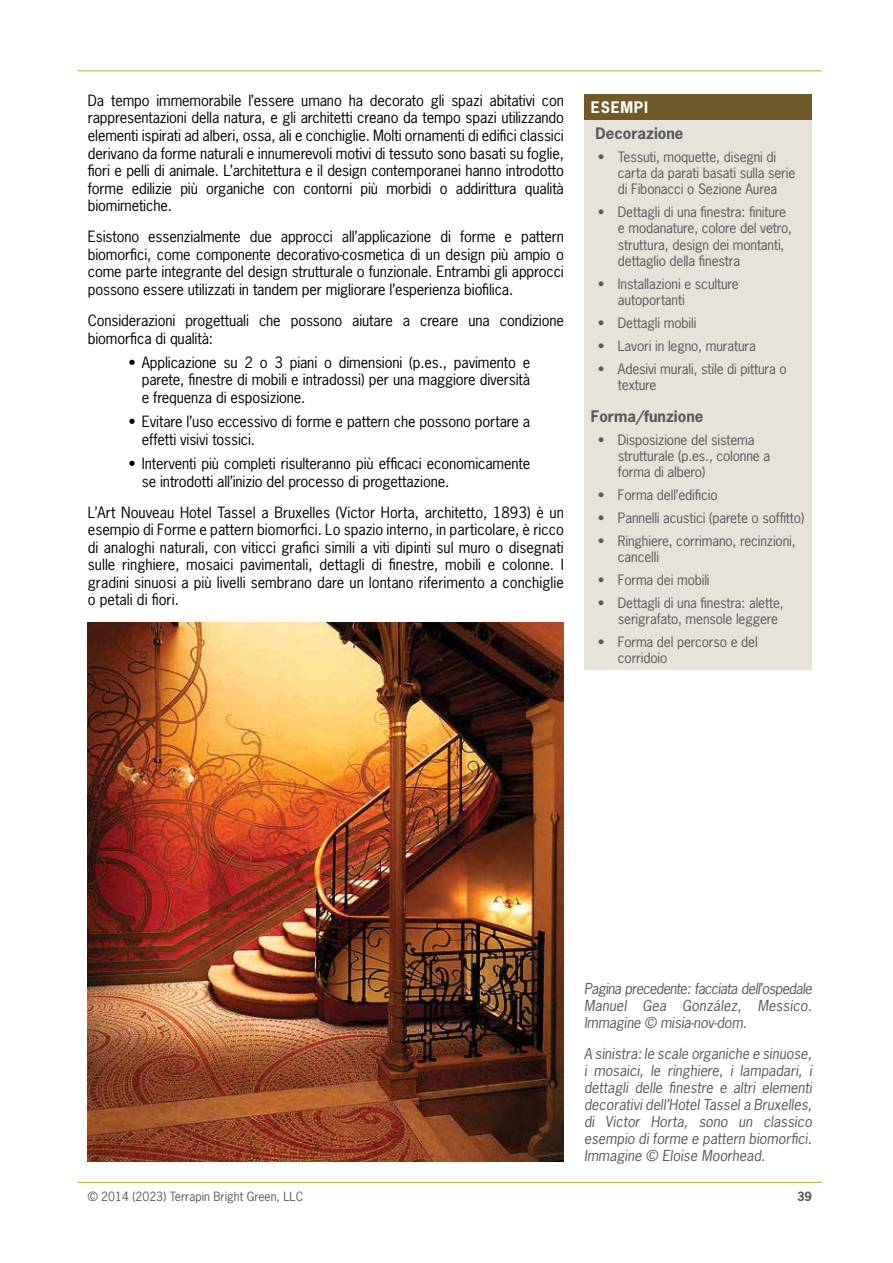
<style>
.page{position:relative;width:893px;height:1263px;background:#fff}
.page>*{position:absolute;margin:0;border:0;box-sizing:border-box;transform-origin:0 0}
.t1{font:700 15px "News Gothic Std";color:#58595b}
.t2{font:700 15px "News Gothic Std";letter-spacing:.05em;color:#fff}
.t3{font:14.7px/17.5px "News Gothic Std";letter-spacing:-.01em;color:#000;text-align:justify}
.t4{font:italic 14.25px/17.1px "News Gothic Std";color:#58595b;text-align:justify}
.t5{font:13.5px/16.2px "News Gothic Std";letter-spacing:-.01em;color:#58595b}
.t6{font:12px "News Gothic Std";color:#58595b}
.t7{font:700 12px "News Gothic Std";color:#58595b}
</style>
<div class="page">
<hr style="left:78px;top:70px;width:744px;height:1px;background:#b7ab34">
<hr style="left:78px;top:1182px;width:744px;height:1px;background:#b7ab34">
<div style="left:584px;top:95px;width:228px;height:26px;background:#6f5b2a"></div>
<div style="left:584px;top:121px;width:228px;height:549px;background:#e7e2da"></div>
<img style="left:88px;top:623px;width:476px;height:539px">
<p class="t3" style="left:88px;top:91px;width:478px">Da tempo immemorabile l’essere umano ha decorato gli spazi abitativi con rappresentazioni della natura, e gli architetti creano da tempo spazi utilizzando elementi ispirati ad alberi, ossa, ali e conchiglie. Molti ornamenti di edifici classici derivano da forme naturali e innumerevoli motivi di tessuto sono basati su foglie, fiori e pelli di animale. L’architettura e il design contemporanei hanno introdotto forme edilizie più organiche con contorni più morbidi o addirittura qualità biomimetiche.</p>
<p class="t3" style="left:88px;top:228px;width:478px">Esistono essenzialmente due approcci all’applicazione di forme e pattern biomorfici, come componente decorativo-cosmetica di un design più ampio o come parte integrante del design strutturale o funzionale. Entrambi gli approcci possono essere utilizzati in tandem per migliorare l’esperienza biofilica.</p>
<p class="t3" style="left:88px;top:311px;width:478px">Considerazioni progettuali che possono aiutare a creare una condizione biomorfica di qualità:</p>
<p class="t3" style="left:142px;top:353px;width:390px;text-indent:-13px">• Applicazione su 2 o 3 piani o dimensioni (p.es., pavimento e parete, finestre di mobili e intradossi) per una maggiore diversità e frequenza di esposizione.</p>
<p class="t3" style="left:142px;top:413px;width:390px;text-indent:-13px">• Evitare l’uso eccessivo di forme e pattern che possono portare a effetti visivi tossici.</p>
<p class="t3" style="left:142px;top:455px;width:390px;text-indent:-13px">• Interventi più completi risulteranno più efficaci economicamente se introdotti all’inizio del processo di progettazione.</p>
<p class="t3" style="left:88px;top:503px;width:478px">L’Art Nouveau Hotel Tassel a Bruxelles (Victor Horta, architetto, 1893) è un esempio di Forme e pattern biomorfici. Lo spazio interno, in particolare, è ricco di analoghi naturali, con viticci grafici simili a viti dipinti sul muro o disegnati sulle ringhiere, mosaici pavimentali, dettagli di finestre, mobili e colonne. I gradini sinuosi a più livelli sembrano dare un lontano riferimento a conchiglie o petali di fiori.</p>
<p class="t2" style="left:591px;top:98px;width:59px">ESEMPI</p>
<p class="t1" style="left:596px;top:123px;width:89px">Decorazione</p>
<p class="t5" style="left:618px;top:149px;width:179px;text-indent:-20px">• Tessuti, moquette, disegni di carta da parati basati sulla serie di Fibonacci o Sezione Aurea</p>
<p class="t5" style="left:618px;top:204px;width:176px;text-indent:-20px">• Dettagli di una finestra: finiture e modanature, colore del vetro, struttura, design dei montanti, dettaglio della finestra</p>
<p class="t5" style="left:618px;top:276px;width:122px;text-indent:-20px">• Installazioni e sculture autoportanti</p>
<p class="t5" style="left:598px;top:315px;width:100px">• Dettagli mobili</p>
<p class="t5" style="left:598px;top:338px;width:160px">• Lavori in legno, muratura</p>
<p class="t5" style="left:618px;top:361px;width:170px;text-indent:-20px">• Adesivi murali, stile di pittura o texture</p>
<p class="t1" style="left:591px;top:406px;width:114px">Forma/funzione</p>
<p class="t5" style="left:618px;top:431px;width:154px;text-indent:-20px">• Disposizione del sistema strutturale (p.es., colonne a forma di albero)</p>
<p class="t5" style="left:598px;top:487px;width:121px">• Forma dell’edificio</p>
<p class="t5" style="left:598px;top:510px;width:208px">• Pannelli acustici (parete o soffitto)</p>
<p class="t5" style="left:618px;top:532px;width:179px;text-indent:-20px">• Ringhiere, corrimano, recinzioni, cancelli</p>
<p class="t5" style="left:598px;top:572px;width:113px">• Forma dei mobili</p>
<p class="t5" style="left:618px;top:595px;width:167px;text-indent:-20px">• Dettagli di una finestra: alette, serigrafato, mensole leggere</p>
<p class="t5" style="left:618px;top:634px;width:141px;text-indent:-20px">• Forma del percorso e del corridoio</p>
<p class="t4" style="left:584px;top:980px;width:229px">Pagina precedente: facciata dell’ospedale Manuel Gea González, Messico.<br>Immagine © misia-nov-dom.</p>
<p class="t4" style="left:584px;top:1045px;width:229px">A sinistra: le scale organiche e sinuose, i mosaici, le ringhiere, i lampadari, i dettagli delle finestre e altri elementi decorativi dell’Hotel Tassel a Bruxelles, di Victor Horta, sono un classico esempio di forme e pattern biomorfici.<br>Immagine © Eloise Moorhead.</p>
<p class="t6" style="left:88px;top:1189px;width:217px">© 2014 (2023) Terrapin Bright Green, LLC</p>
<p class="t7" style="left:797px;top:1188px;width:16px">39</p>
</div>
